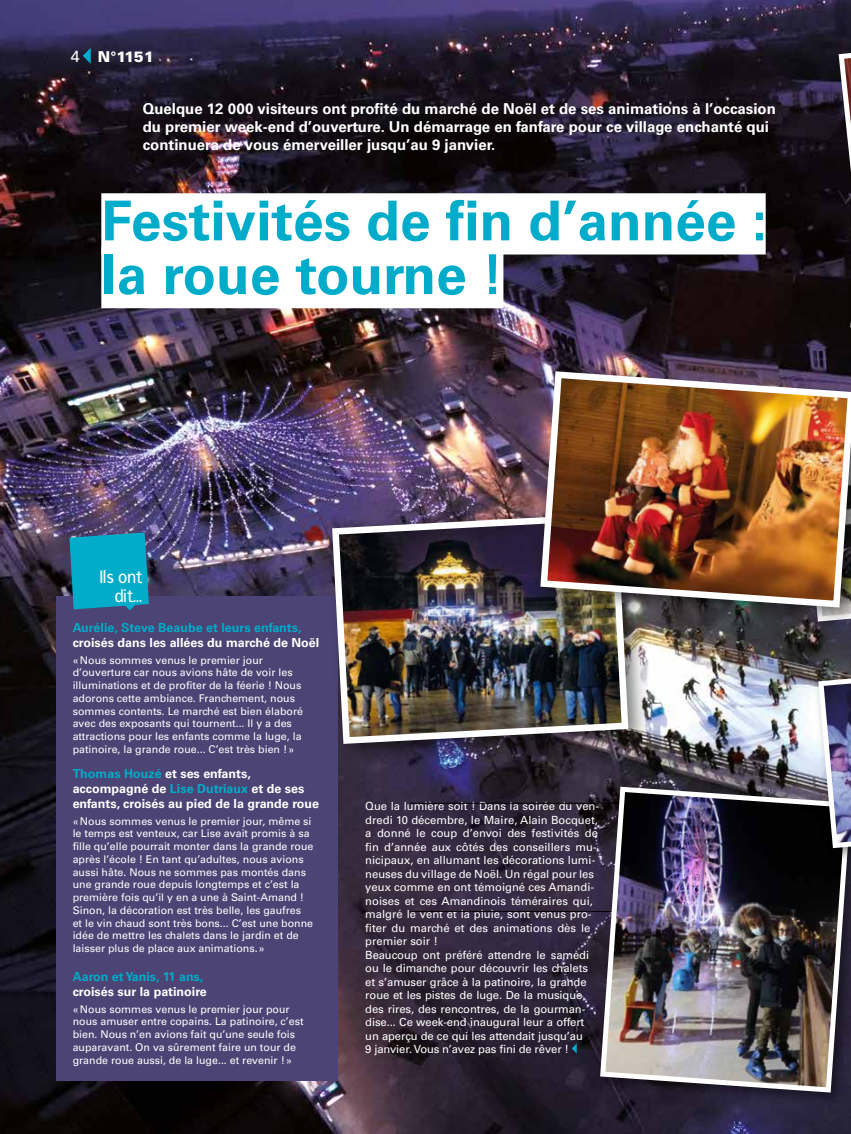
<style>
.page{position:relative;width:851px;height:1134px;background:#fff}
.page>*{position:absolute;margin:0;border:0;box-sizing:border-box;transform-origin:0 0}
.t1{font:700 55px/53.8px "Univers LT";color:#00acc9}
.t2{font:17.88px/18.4px "Francophil Sans";color:#fff;text-align:right}
.t3{font:700 15px/18px "Univers LT";color:#fff}
.t4{font:900 15px "Univers LT";color:#fff}
.t5{font:700 12.5px/15px "Univers LT";color:#fff}
.t6{font:700 12.5px "Univers LT";color:#00acc9}
.t7{font:11.25px/13.5px "Univers LT";color:#fff}
.t8{font:10.62px/12.8px "Univers LT";color:#fff}
.s1{font-weight:400;font-size:16px}
.s2{color:#00acc9}
</style>
<div class="page">
<img style="left:0;top:0;width:850px;height:1134px">
<div style="left:56px;top:596px;width:282px;height:485px;background:#4c4474"></div>
<svg style="left:83px;top:48px;width:8px;height:16px"></svg>
<svg style="left:571px;top:1043px;width:5px;height:10px"></svg>
<div style="left:101px;top:193px;width:664px;height:61px;background:#fff"></div>
<div style="left:101px;top:247px;width:402px;height:61px;background:#fff"></div>
<svg style="left:69px;top:532px;width:80px;height:78px"></svg>
<div style="left:845px;top:206px;width:5px;height:153px;background:#0f090b"></div>
<svg style="left:835px;top:36px;width:15px;height:311px"></svg>
<svg style="left:410px;top:803px;width:184px;height:1px"></svg>
<svg style="left:410px;top:911px;width:184px;height:1px"></svg>
<div style="left:594px;top:779px;width:256px;height:329px;background:#000;opacity:.5"></div>
<img style="left:597px;top:784px;width:253px;height:311px">
<div style="left:813px;top:653px;width:37px;height:210px;background:#000;opacity:.5"></div>
<img style="left:815px;top:657px;width:35px;height:194px">
<div style="left:795px;top:398px;width:55px;height:239px;background:#000;opacity:.5"></div>
<div style="left:325px;top:504px;width:325px;height:260px;background:#000;opacity:.5"></div>
<img style="left:328px;top:510px;width:303px;height:237px">
<div style="left:533px;top:362px;width:317px;height:265px;background:#000;opacity:.5"></div>
<img style="left:537px;top:368px;width:313px;height:243px">
<h3 class="t4" style="left:71px;top:47px;width:85px"><span class="s1">4</span> N°1151</h3>
<h3 class="t3" style="left:143px;top:100px;width:634px">Quelque 12 000 visiteurs ont profité du marché de Noël et de ses animations à l’occasion du premier week-end d’ouverture. Un démarrage en fanfare pour ce village enchanté qui continuera de vous émerveiller jusqu’au 9 janvier.</h3>
<h1 class="t1" style="left:101px;top:195px;width:667px">Festivités de fin d’année : la roue tourne !</h1>
<h2 class="t2" style="left:99px;top:568px;width:44px">Ils ont dit...</h2>
<p class="t6" style="left:73px;top:620px;width:230px">Aurélie, Steve Beaube et leurs enfants,</p>
<p class="t5" style="left:73px;top:635px;width:248px">croisés dans les allées du marché de Noël</p>
<p class="t8" style="left:73px;top:653px;width:232px">«Nous sommes venus le premier jour d’ouverture car nous avions hâte de voir les illuminations et de profiter de la féerie ! Nous adorons cette ambiance. Franchement, nous sommes contents. Le marché est bien élaboré avec des exposants qui tournent... Il y a des attractions pour les enfants comme la luge, la patinoire, la grande roue... C’est très bien !»</p>
<p class="t5" style="left:73px;top:767px;width:248px"><span class="s2">Thomas Houzé</span> et ses enfants, accompagné de <span class="s2">Lise Dutriaux</span> et de ses enfants, croisés au pied de la grande roue</p>
<p class="t8" style="left:73px;top:815px;width:242px">«Nous sommes venus le premier jour, même si le temps est venteux, car Lise avait promis à sa fille qu’elle pourrait monter dans la grande roue après l’école ! En tant qu’adultes, nous avions aussi hâte. Nous ne sommes pas montés dans une grande roue depuis longtemps et c’est la première fois qu’il y en a une à Saint-Amand !<br>Sinon, la décoration est très belle, les gaufres<br>et le vin chaud sont très bons... C’est une bonne idée de mettre les chalets dans le jardin et de laisser plus de place aux animations.»</p>
<p class="t6" style="left:73px;top:970px;width:132px">Aaron et Yanis, 11 ans,</p>
<p class="t5" style="left:73px;top:984px;width:136px">croisés sur la patinoire</p>
<p class="t8" style="left:73px;top:1002px;width:232px">«Nous sommes venus le premier jour pour nous amuser entre copains. La patinoire, c’est bien. Nous n’en avions fait qu’une seule fois auparavant. On va sûrement faire un tour de grande roue aussi, de la luge... et revenir !»</p>
<p class="t7" style="left:365px;top:800px;width:235px">Que la lumière soit ! Dans la soirée du ven&shy;dredi 10 décembre, le Maire, Alain Bocquet, a donné le coup d’envoi des festivités de fin d’année aux côtés des conseillers mu&shy;nicipaux, en allumant les décorations lumi&shy;neuses du village de Noël. Un régal pour les yeux comme en ont témoigné ces Amandi&shy;noises et ces Amandinois téméraires qui, malgré le vent et la pluie, sont venus pro&shy;fiter du marché et des animations dès le premier soir !<br>Beaucoup ont préféré attendre le samedi ou le dimanche pour découvrir les chalets et s’amuser grâce à la patinoire, la grande roue et les pistes de luge. De la musique, des rires, des rencontres, de la gourman&shy;dise... Ce week-end inaugural leur a offert un aperçu de ce qui les attendait jusqu’au<br>9 janvier. Vous n’avez pas fini de rêver !</p>
</div>
